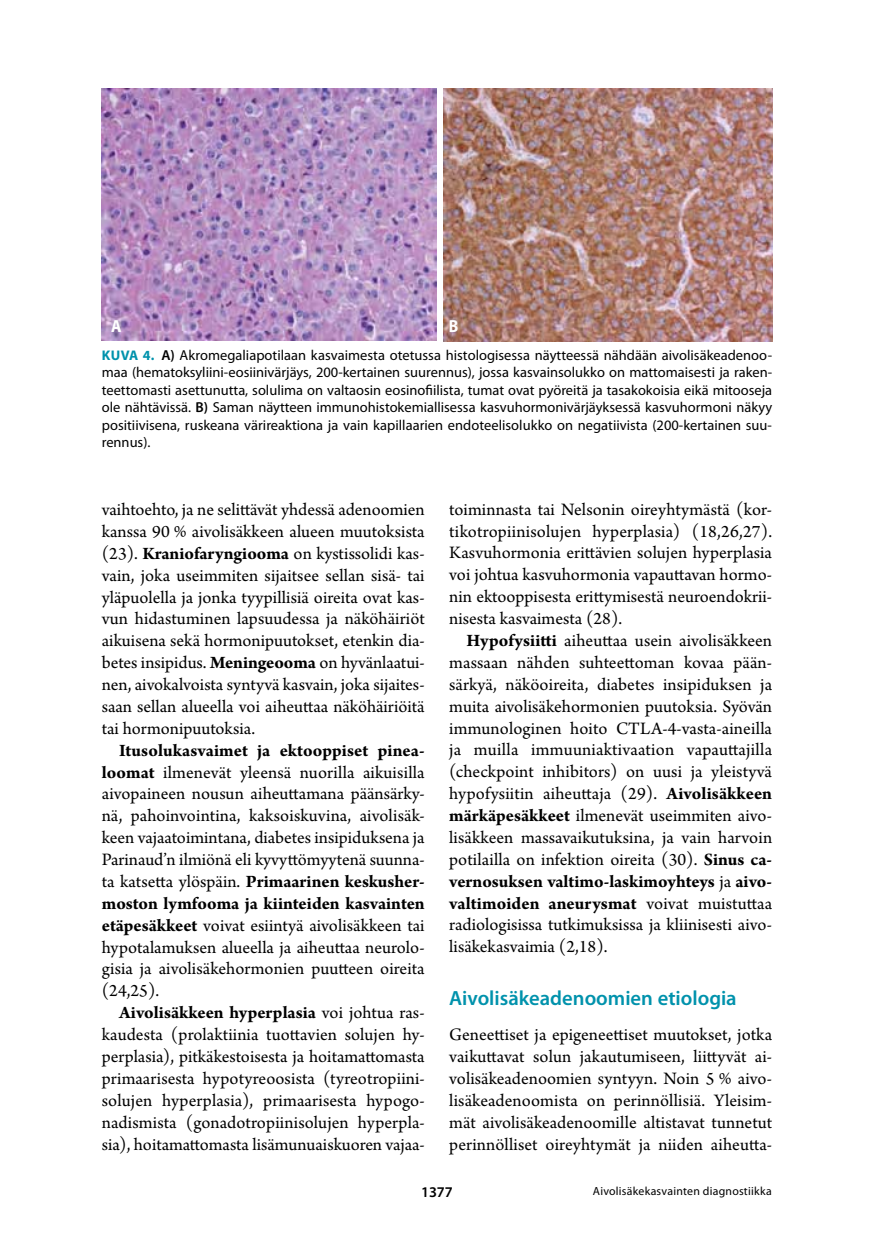
<style>
.page{position:relative;width:874px;height:1241px;background:#fff}
.page>*{position:absolute;margin:0;border:0;box-sizing:border-box;transform-origin:0 0}
.t1{font:600 20.65px "Myriad Pro";color:#0092ac}
.t2{font:18.38px/21.9px "Arno Pro";color:#000;text-align:justify}
.t3{font:700 17.5px "Myriad Pro";color:#fff;scale:.9 1}
.t4{font:600 14.88px "Myriad Pro";color:#000}
.t5{font:14.35px/17.5px "Myriad Pro";color:#000;text-align:justify}
.t6{font:11.9px "Myriad Pro";letter-spacing:.02em;color:#000}
.s1{font-weight:700;font-size:14px;color:#0092ac}
.s2{font-weight:600}
.s3{font-weight:700}
</style>
<div class="page">
<img style="left:102px;top:88px;width:335px;height:252px">
<img style="left:443px;top:88px;width:328px;height:253px">
<p class="t3" style="left:111px;top:315px;width:13px">A</p>
<p class="t3" style="left:448px;top:315px;width:12px">B</p>
<p class="t5" style="left:102px;top:346px;width:671px"><span class="s1">KUVA 4.</span> <span class="s2">A)</span> Akromegaliapotilaan kasvaimesta otetussa histologisessa näytteessä nähdään aivolisäkeadenoo&shy;maa (hematoksyliini-eosiinivärjäys, 200-kertainen suurennus), jossa kasvainsolukko on mattomaisesti ja raken&shy;teettomasti asettunutta, solulima on valtaosin eosinofiilista, tumat ovat pyöreitä ja tasakokoisia eikä mitooseja ole nähtävissä. <span class="s2">B)</span> Saman näytteen immunohistokemiallisessa kasvuhormonivärjäyksessä kasvuhormoni näkyy positiivisena, ruskeana värireaktiona ja vain kapillaarien endoteelisolukko on negatiivista (200-kertainen suu&shy;rennus).</p>
<p class="t2" style="left:102px;top:499px;width:324px">vaihtoehto, ja ne selittävät yhdessä adenoomien kanssa 90 % aivolisäkkeen alueen muutoksista (23). <span class="s3">Kraniofaryngiooma</span> on kystissolidi kas&shy;vain, joka useimmiten sijaitsee sellan sisä- tai yläpuolella ja jonka tyypillisiä oireita ovat kas&shy;vun hidastuminen lapsuudessa ja näköhäiriöt aikuisena sekä hormonipuutokset, etenkin dia&shy;betes insipidus. <span class="s3">Meningeooma</span> on hyvänlaatui&shy;nen, aivokalvoista syntyvä kasvain, joka sijaites&shy;saan sellan alueella voi aiheuttaa näköhäiriöitä tai hormonipuutoksia.</p>
<p class="t2" style="left:102px;top:740px;width:324px;text-indent:17px"><span class="s3">Itusolukasvaimet ja ektooppiset pinea&shy;loomat</span> ilmenevät yleensä nuorilla aikuisilla aivopaineen nousun aiheuttamana päänsärky&shy;nä, pahoinvointina, kaksoiskuvina, aivolisäk&shy;keen vajaatoimintana, diabetes insipiduksena ja Parinaud’n ilmiönä eli kyvyttömyytenä suunna&shy;ta katsetta ylöspäin. <span class="s3">Primaarinen keskusher&shy;moston lymfooma ja kiinteiden kasvainten etäpesäkkeet</span> voivat esiintyä aivolisäkkeen tai hypotalamuksen alueella ja aiheuttaa neurolo&shy;gisia ja aivolisäkehormonien puutteen oireita (24,25).</p>
<p class="t2" style="left:102px;top:1002px;width:324px;text-indent:17px"><span class="s3">Aivolisäkkeen hyperplasia</span> voi johtua ras&shy;kaudesta (prolaktiinia tuottavien solujen hy&shy;perplasia), pitkäkestoisesta ja hoitamattomasta primaarisesta hypotyreoosista (tyreotropiini&shy;solujen hyperplasia), primaarisesta hypogo&shy;nadismista (gonadotropiinisolujen hyperpla&shy;sia), hoitamattomasta lisämunuaiskuoren vajaa-</p>
<p class="t2" style="left:449px;top:499px;width:324px">toiminnasta tai Nelsonin oireyhtymästä (kor&shy;tikotropiinisolujen hyperplasia) (18,26,27).<br>Kasvuhormonia erittävien solujen hyperplasia voi johtua kasvuhormonia vapauttavan hormo&shy;nin ektooppisesta erittymisestä neuroendokrii&shy;nisesta kasvaimesta (28).</p>
<p class="t2" style="left:449px;top:630px;width:324px;text-indent:17px"><span class="s3">Hypofysiitti</span> aiheuttaa usein aivolisäkkeen massaan nähden suhteettoman kovaa pään&shy;särkyä, näköoireita, diabetes insipiduksen ja muita aivolisäkehormonien puutoksia. Syövän immunologinen hoito CTLA-4-vasta-aineilla ja muilla immuuniaktivaation vapauttajilla (checkpoint inhibitors) on uusi ja yleistyvä hypofysiitin aiheuttaja (29). <span class="s3">Aivolisäkkeen märkäpesäkkeet</span> ilmenevät useimmiten aivo&shy;lisäkkeen massavaikutuksina, ja vain harvoin potilailla on infektion oireita (30). <span class="s3">Sinus ca&shy;vernosuksen valtimo-laskimoyhteys</span> ja <span class="s3">aivo&shy;valtimoiden aneurysmat</span> voivat muistuttaa radiologisissa tutkimuksissa ja kliinisesti aivo&shy;lisäkekasvaimia (2,18).</p>
<p class="t1" style="left:449px;top:985px;width:289px">Aivolisäkeadenoomien etiologia</p>
<p class="t2" style="left:449px;top:1024px;width:324px">Geneettiset ja epigeneettiset muutokset, jotka vaikuttavat solun jakautumiseen, liittyvät ai&shy;volisäkeadenoomien syntyyn. Noin 5 % aivo&shy;lisäkeadenoomista on perinnöllisiä. Yleisim&shy;mät aivolisäkeadenoomille altistavat tunnetut perinnölliset oireyhtymät ja niiden aiheutta-</p>
<p class="t4" style="left:421px;top:1182px;width:33px">1377</p>
<p class="t6" style="left:592px;top:1183px;width:180px">Aivolisäkekasvainten diagnostiikka</p>
</div>
